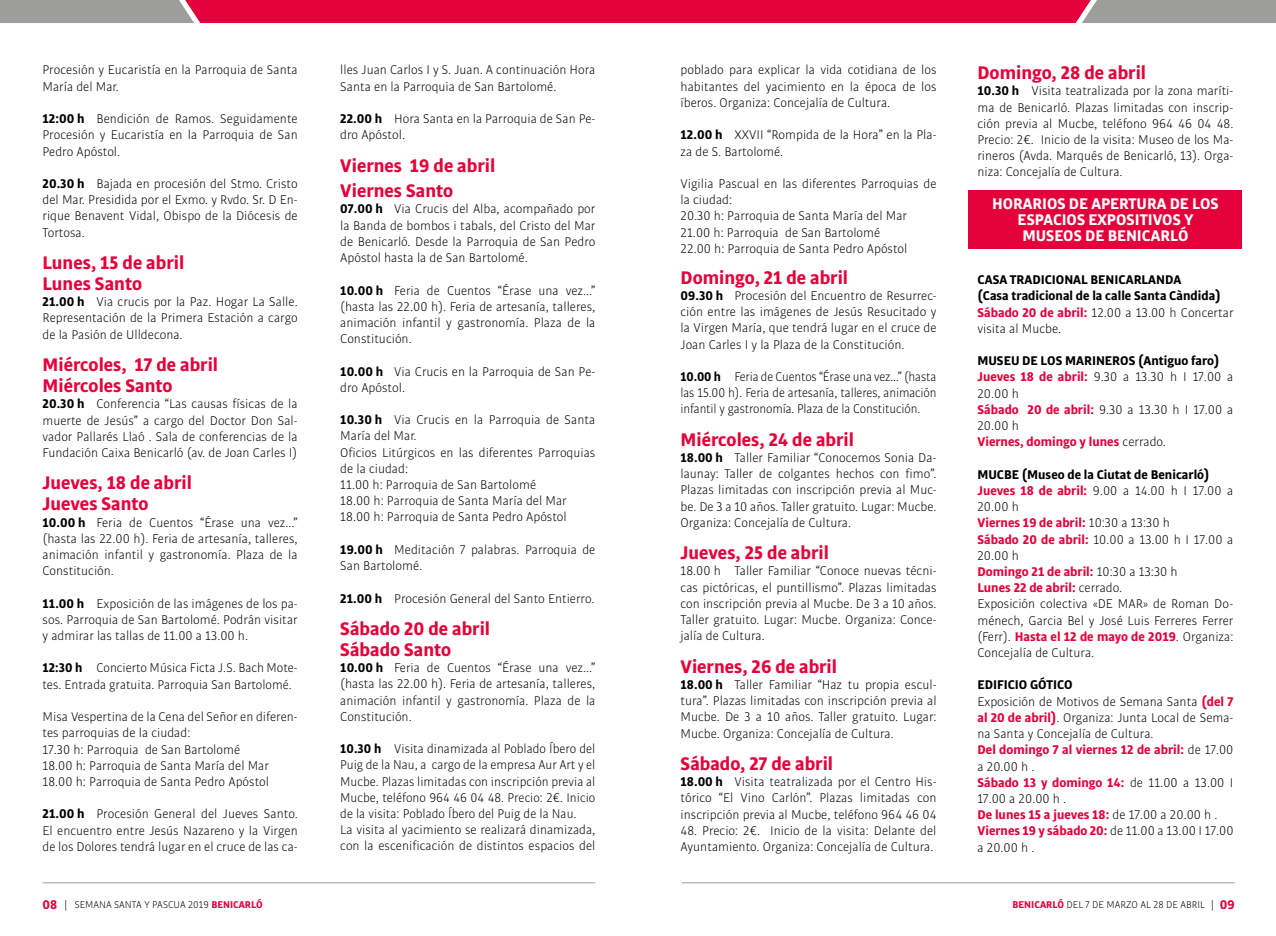
<style>
.page{position:relative;width:1276px;height:936px;background:#fff}
.page>*{position:absolute;margin:0;border:0;box-sizing:border-box;transform-origin:0 0}
.t1{font:700 19.5px/21px "Bulo";color:#e4003a}
.t2{font:700 16.5px/16.2px "Bulo";color:#fff;text-align:center}
.t3{font:300 13.5px/16.2px "Bulo";color:#000;text-align:justify}
.t4{font:300 13.5px/16.2px "Bulo";color:#000;text-align:justify;scale:.96 1}
.t5{font:700 13.5px/16.2px "Bulo";color:#000}
.t6{font:300 10.5px "Bulo";color:#000}
.s1{font-weight:700}
.s2{color:#e4003a}
.s3{font-weight:300}
.s4{font-weight:700;color:#e4003a}
.s5{font-weight:700;font-size:13.5px;color:#e4003a}
</style>
<div class="page">
<div style="left:968px;top:190px;width:274px;height:59px;background:#e4003a"></div>
<hr style="left:43px;top:882px;width:552px;height:1px;background:#9d9d9c">
<hr style="left:681px;top:882px;width:553px;height:1px;background:#9d9d9c">
<svg style="left:0;top:0;width:1276px;height:23px;background:#cf3058"></svg>
<p class="t3" style="left:43px;top:62px;width:257px">Procesión y Eucaristía en la Parroquia de Santa<br>María del Mar.</p>
<p class="t3" style="left:43px;top:110px;width:257px"><span class="s1">12:00 h</span> Bendición de Ramos. Seguidamente Procesión y Eucaristía en la Parroquia de San Pedro Apóstol.</p>
<p class="t3" style="left:43px;top:175px;width:257px"><span class="s1">20.30 h</span> Bajada en procesión del Stmo. Cristo del Mar. Presidida por el Exmo. y Rvdo. Sr. D En&shy;rique Benavent Vidal, Obispo de la Diócesis de Tortosa.</p>
<h1 class="t1" style="left:43px;top:251px;width:143px">Lunes, 15 de abril<br>Lunes Santo</h1>
<p class="t3" style="left:43px;top:293px;width:257px"><span class="s1">21.00 h</span> Via crucis por la Paz. Hogar La Salle.<br>Representación de la Primera Estación a cargo de la Pasión de Ulldecona.</p>
<h1 class="t1" style="left:43px;top:353px;width:177px">Miércoles, 17 de abril<br>Miércoles Santo</h1>
<p class="t3" style="left:43px;top:395px;width:257px"><span class="s1">20.30 h</span> Conferencia “Las causas físicas de la muerte de Jesús” a cargo del Doctor Don Sal&shy;vador Pallarés Llaó . Sala de conferencias de la Fundación Caixa Benicarló (av. de Joan Carles I)</p>
<h1 class="t1" style="left:43px;top:472px;width:151px">Jueves, 18 de abril<br>Jueves Santo</h1>
<p class="t3" style="left:43px;top:514px;width:257px"><span class="s1">10.00 h</span> Feria de Cuentos “Érase una vez...” (hasta las 22.00 h). Feria de artesanía, talleres, animación infantil y gastronomía. Plaza de la Constitución.</p>
<p class="t3" style="left:43px;top:595px;width:257px"><span class="s1">11.00 h</span> Exposición de las imágenes de los pa&shy;sos. Parroquia de San Bartolomé. Podrán visitar y admirar las tallas de 11.00 a 13.00 h.</p>
<p class="t3" style="left:43px;top:659px;width:257px"><span class="s1">12:30 h</span> Concierto Música Ficta J.S. Bach Mote&shy;tes. Entrada gratuita. Parroquia San Bartolomé.</p>
<p class="t3" style="left:43px;top:708px;width:257px;text-align:left">Misa Vespertina de la Cena del Señor en diferen&shy;tes parroquias de la ciudad:<br>17.30 h: Parroquia de San Bartolomé<br>18.00 h: Parroquia de Santa María del Mar 18.00 h: Parroquia de Santa Pedro Apóstol</p>
<p class="t3" style="left:43px;top:805px;width:257px"><span class="s1">21.00 h</span> Procesión General del Jueves Santo.<br>El encuentro entre Jesús Nazareno y la Virgen de los Dolores tendrá lugar en el cruce de las ca-</p>
<p class="t3" style="left:340px;top:62px;width:257px">lles Juan Carlos I y S. Juan. A continuación Hora<br>Santa en la Parroquia de San Bartolomé.</p>
<p class="t3" style="left:340px;top:110px;width:257px"><span class="s1">22.00 h</span> Hora Santa en la Parroquia de San Pe&shy;dro Apóstol.</p>
<h1 class="t1" style="left:340px;top:152px;width:156px;line-height:25.5px">Viernes 19 de abril<br>Viernes Santo</h1>
<p class="t3" style="left:340px;top:201px;width:257px"><span class="s1">07.00 h</span> Via Crucis del Alba, acompañado por la Banda de bombos i tabals, del Cristo del Mar de Benicarló. Desde la Parroquia de San Pedro Apóstol hasta la de San Bartolomé.</p>
<p class="t3" style="left:340px;top:282px;width:257px"><span class="s1">10.00 h</span> Feria de Cuentos “Érase una vez...” (hasta las 22.00 h). Feria de artesanía, talleres, animación infantil y gastronomía. Plaza de la Constitución.</p>
<p class="t3" style="left:340px;top:363px;width:257px"><span class="s1">10.00 h</span> Via Crucis en la Parroquia de San Pe&shy;dro Apóstol.</p>
<p class="t3" style="left:340px;top:411px;width:257px;text-align:left"><span class="s1">10.30 h</span> Via Crucis en la Parroquia de Santa María del Mar.<br>Oficios Litúrgicos en las diferentes Parroquias de la ciudad:<br>11.00 h: Parroquia de San Bartolomé<br>18.00 h: Parroquia de Santa María del Mar 18.00 h: Parroquia de Santa Pedro Apóstol</p>
<p class="t3" style="left:340px;top:541px;width:257px"><span class="s1">19.00 h</span> Meditación 7 palabras. Parroquia de<br>San Bartolomé.</p>
<p class="t3" style="left:340px;top:589px;width:256px"><span class="s1">21.00 h</span> Procesión General del Santo Entierro.</p>
<h1 class="t1" style="left:340px;top:617px;width:151px">Sábado 20 de abril<br>Sábado Santo</h1>
<p class="t3" style="left:340px;top:659px;width:257px"><span class="s1">10.00 h</span> Feria de Cuentos “Érase una vez...” (hasta las 22.00 h). Feria de artesanía, talleres, animación infantil y gastronomía. Plaza de la Constitución.</p>
<p class="t3" style="left:340px;top:740px;width:257px;text-align:left"><span class="s1">10.30 h</span> Visita dinamizada al Poblado Íbero del Puig de la Nau, a cargo de la empresa Aur Art y el Mucbe. Plazas limitadas con inscripción previa al Mucbe, teléfono 964 46 04 48. Precio: 2€. Inicio de la visita: Poblado Íbero del Puig de la Nau.<br>La visita al yacimiento se realizará dinamizada, con la escenificación de distintos espacios del</p>
<p class="t3" style="left:680px;top:62px;width:257px">poblado para explicar la vida cotidiana de los habitantes del yacimiento en la época de los íberos. Organiza: Concejalía de Cultura.</p>
<p class="t3" style="left:680px;top:127px;width:257px"><span class="s1">12.00 h</span> XXVII “Rompida de la Hora” en la Pla&shy;za de S. Bartolomé.</p>
<p class="t3" style="left:680px;top:175px;width:257px;text-align:left">Vigilia Pascual en las diferentes Parroquias de la ciudad:<br>20.30 h: Parroquia de Santa María del Mar 21.00 h: Parroquia de San Bartolomé<br>22.00 h: Parroquia de Santa Pedro Apóstol</p>
<h1 class="t1" style="left:680px;top:266px;width:169px">Domingo, 21 de abril</h1>
<p class="t3" style="left:680px;top:287px;width:257px"><span class="s1">09.30 h</span> Procesión del Encuentro de Resurrec&shy;ción entre las imágenes de Jesús Resucitado y la Virgen María, que tendrá lugar en el cruce de Joan Carles I y la Plaza de la Constitución.</p>
<p class="t4" style="left:680px;top:368px;width:268px"><span class="s1">10.00 h</span> Feria de Cuentos “Érase una vez...” (hasta las 15.00 h). Feria de artesanía, talleres, animación infantil y gastronomía. Plaza de la Constitución.</p>
<h1 class="t1" style="left:680px;top:428px;width:175px">Miércoles, 24 de abril</h1>
<p class="t3" style="left:680px;top:449px;width:257px"><span class="s1">18.00 h</span> Taller Familiar “Conocemos Sonia Da&shy;launay: Taller de colgantes hechos con fimo”.<br>Plazas limitadas con inscripción previa al Muc&shy;be. De 3 a 10 años. Taller gratuito. Lugar: Mucbe.<br>Organiza: Concejalía de Cultura.</p>
<h1 class="t1" style="left:680px;top:542px;width:150px">Jueves, 25 de abril</h1>
<p class="t3" style="left:680px;top:562px;width:257px">18.00 h Taller Familiar “Conoce nuevas técni&shy;cas pictóricas, el puntillismo”. Plazas limitadas con inscripción previa al Mucbe. De 3 a 10 años.<br>Taller gratuito. Lugar: Mucbe. Organiza: Conce&shy;jalía de Cultura.</p>
<h1 class="t1" style="left:680px;top:655px;width:158px">Viernes, 26 de abril</h1>
<p class="t3" style="left:680px;top:676px;width:257px"><span class="s1">18.00 h</span> Taller Familiar “Haz tu propia escul&shy;tura”. Plazas limitadas con inscripción previa al Mucbe. De 3 a 10 años. Taller gratuito. Lugar:<br>Mucbe. Organiza: Concejalía de Cultura.</p>
<h1 class="t1" style="left:680px;top:752px;width:154px">Sábado, 27 de abril</h1>
<p class="t3" style="left:680px;top:773px;width:257px"><span class="s1">18.00 h</span> Visita teatralizada por el Centro His&shy;tórico “El Vino Carlón”. Plazas limitadas con inscripción previa al Mucbe, teléfono 964 46 04</p>
<p class="t3" style="left:680px;top:822px;width:257px">48. Precio: 2€. Inicio de la visita: Delante del<br>Ayuntamiento. Organiza: Concejalía de Cultura.</p>
<h1 class="t1" style="left:977px;top:62px;width:170px">Domingo, 28 de abril</h1>
<p class="t3" style="left:977px;top:83px;width:258px"><span class="s1">10.30 h</span> Visita teatralizada por la zona maríti&shy;ma de Benicarló. Plazas limitadas con inscrip&shy;ción previa al Mucbe, teléfono 964 46 04 48.<br>Precio: 2€. Inicio de la visita: Museo de los Ma&shy;rineros (Avda. Marqués de Benicarló, 13). Orga&shy;niza: Concejalía de Cultura.</p>
<p class="t2" style="left:992px;top:195px;width:228px">HORARIOS DE APERTURA DE LOS<br>ESPACIOS EXPOSITIVOS Y<br>MUSEOS DE BENICARLÓ</p>
<p class="t5" style="left:977px;top:271px;width:258px">CASA TRADICIONAL BENICARLANDA<br>(Casa tradicional de la calle Santa Càndida)<br><span class="s2">Sábado 20 de abril:</span> <span class="s3">12.00 a 13.00 h Concertar visita al Mucbe.</span></p>
<p class="t3" style="left:977px;top:352px;width:257px;text-align:left"><span class="s1">MUSEU DE LOS MARINEROS (Antiguo faro)<br></span><span class="s4">Jueves 18 de abril:</span> 9.30 a 13.30 h I 17.00 a<br>20.00 h<br><span class="s4">Sábado 20 de abril:</span> 9.30 a 13.30 h I 17.00 a<br>20.00 h<br><span class="s4">Viernes, domingo y lunes</span> cerrado.</p>
<p class="t3" style="left:977px;top:466px;width:257px;text-align:left"><span class="s1">MUCBE (Museo de la Ciutat de Benicarló)<br></span><span class="s4">Jueves 18 de abril:</span> 9.00 a 14.00 h I 17.00 a<br>20.00 h<br><span class="s4">Viernes 19 de abril:</span> 10:30 a 13:30 h<br><span class="s4">Sábado 20 de abril:</span> 10.00 a 13.00 h I 17.00 a<br>20.00 h<br><span class="s4">Domingo 21 de abril:</span> 10:30 a 13:30 h<br><span class="s4">Lunes 22 de abril:</span> cerrado.<br>Exposición colectiva «DE MAR» de Roman Do&shy;ménech, Garcia Bel y José Luis Ferreres Ferrer (Ferr). <span class="s4">Hasta el 12 de mayo de 2019</span>. Organiza:<br>Concejalía de Cultura.</p>
<p class="t3" style="left:977px;top:676px;width:258px;text-align:left"><span class="s1">EDIFICIO GÓTICO<br></span>Exposición de Motivos de Semana Santa <span class="s4">(del 7 al 20 de abril)</span>. Organiza: Junta Local de Sema&shy;na Santa y Concejalía de Cultura.<br><span class="s4">Del domingo 7 al viernes 12 de abril:</span> de 17.00 a 20.00 h .<br><span class="s4">Sábado 13 y domingo 14:</span> de 11.00 a 13.00 I<br>17.00 a 20.00 h .<br><span class="s4">De lunes 15 a jueves 18:</span> de 17.00 a 20.00 h .<br><span class="s4">Viernes 19 y sábado 20:</span> de 11.00 a 13.00 I 17.00 a 20.00 h .</p>
<p class="t6" style="left:43px;top:897px;width:222px"><span class="s5">08</span> | SEMANA SANTA Y PASCUA 2019 <span class="s4">BENICARLÓ</span></p>
<p class="t6" style="left:1012px;top:897px;width:223px"><span class="s4">BENICARLÓ</span> DEL 7 DE MARZO AL 28 DE ABRIL | <span class="s5">09</span></p>
</div>
